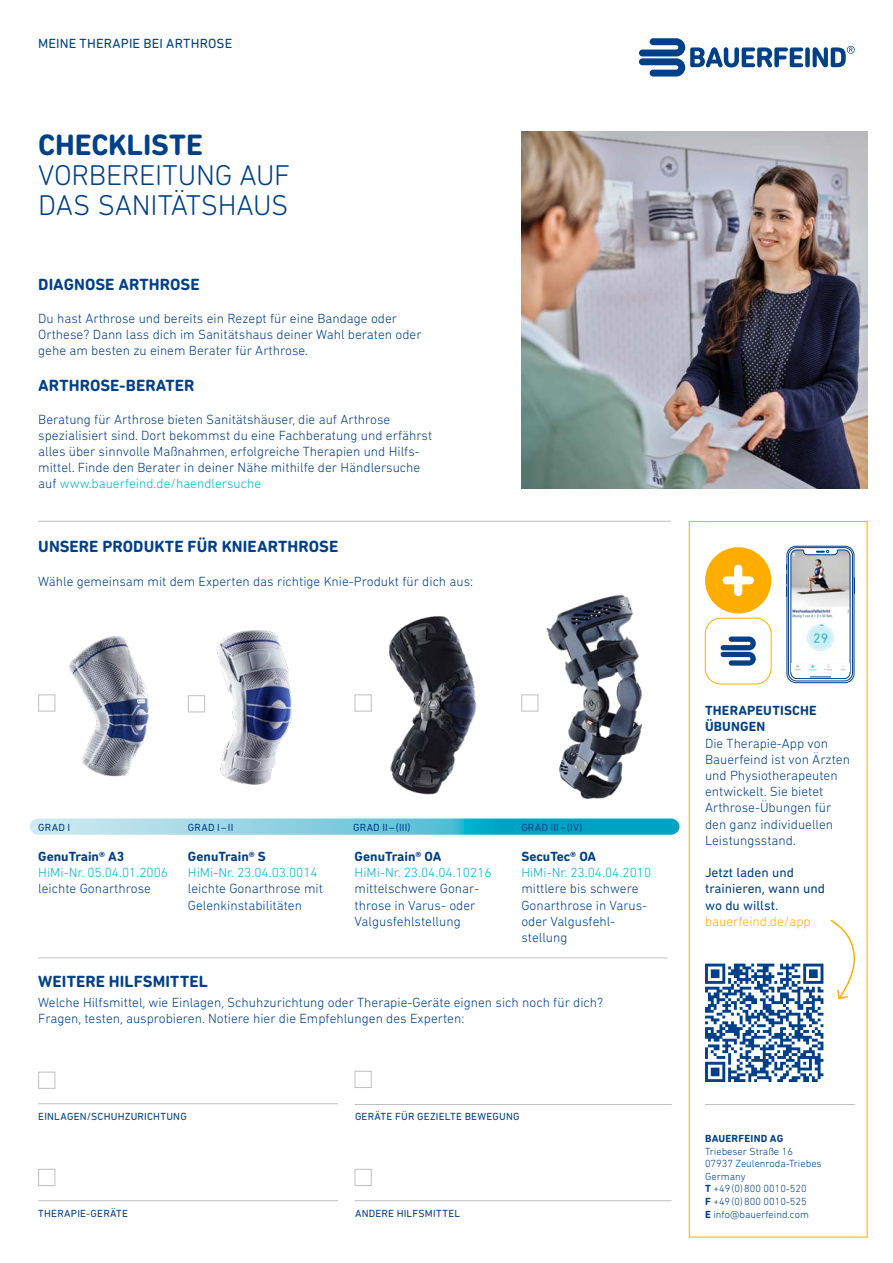
<style>
.page{position:relative;width:893px;height:1263px;background:#fff}
.page>*{position:absolute;margin:0;border:0;box-sizing:border-box;transform-origin:0 0}
.t1{font:700 30px "DIN Next Rounded LT Pro";letter-spacing:-.005em;color:#004089}
.t2{font:300 29.1px/30px "DIN Next Rounded LT Pro";letter-spacing:-.01em;color:#004089}
.t3{font:700 16.5px "DIN Next Rounded LT Pro";letter-spacing:.005em;color:#004089}
.t4{font:300 13.5px/16.2px "DIN Next Rounded LT Pro";color:#004089}
.t5{font:300 13.5px "DIN Next Rounded LT Pro";color:#00b5d4}
.t6{font:700 13.5px/16.2px "DIN Next Rounded LT Pro";color:#004089}
.t7{font:13.5px/16.2px "DIN Next Rounded LT Pro";color:#004089}
.t8{font:300 13.5px "DIN Next Rounded LT Pro";color:#ffad00}
.t9{font:10.5px "DIN Next Rounded LT Pro";letter-spacing:.02em;color:#004089}
.t10{font:300 10.5px/12.6px "DIN Next Rounded LT Pro";color:#004089}
.t11{font:700 10.5px "DIN Next Rounded LT Pro";letter-spacing:.02em;color:#004089}
.s1{color:#00b5d4}
.s2{font-weight:700}
</style>
<div class="page">
<div style="left:805px;top:47px;width:5px;height:20px;background:#004089;border-radius:2px"></div>
<svg style="left:639px;top:38px;width:164px;height:39px"></svg>
<svg style="left:813px;top:46px;width:42px;height:21px"></svg>
<svg style="left:30px;top:818px;width:649px;height:17px;background:#6ac6da"></svg>
<svg style="left:705px;top:963px;width:118px;height:119px"></svg>
<div style="left:705px;top:547px;width:66px;height:66px;background:#ffad00;border-radius:50%"></div>
<svg style="left:722px;top:565px;width:32px;height:31px"></svg>
<img style="left:521px;top:132px;width:346px;height:356px">
<hr style="left:38px;top:957px;width:630px;height:1px;background:#bec0c0">
<img style="left:216px;top:630px;width:76px;height:155px">
<img style="left:389px;top:616px;width:88px;height:179px">
<img style="left:530px;top:594px;width:113px;height:205px">
<img style="left:38px;top:636px;width:161px;height:141px">
<svg style="left:786px;top:546px;width:69px;height:137px"></svg>
<div style="left:705px;top:618px;width:66px;height:66px;border:1px solid #ffad00;border-radius:16px"></div>
<svg style="left:721px;top:636px;width:35px;height:30px"></svg>
<hr style="left:38px;top:521px;width:633px;height:1px;background:#bec0c0">
<svg style="left:830px;top:919px;width:38px;height:81px"></svg>
<hr style="left:705px;top:1104px;width:150px;height:1px;background:#bec0c0">
<div style="left:38px;top:694px;width:17px;height:17px;border:1px solid #bec0c0"></div>
<div style="left:355px;top:694px;width:17px;height:17px;border:1px solid #bec0c0"></div>
<div style="left:521px;top:694px;width:17px;height:17px;border:1px solid #bec0c0"></div>
<div style="left:188px;top:695px;width:17px;height:17px;border:1px solid #bec0c0"></div>
<img style="left:791px;top:664px;width:58px;height:8px">
<hr style="left:39px;top:1103px;width:299px;height:1px;background:#bec0c0">
<hr style="left:355px;top:1104px;width:316px;height:1px;background:#bec0c0">
<hr style="left:39px;top:1200px;width:299px;height:1px;background:#bec0c0">
<div style="left:355px;top:1071px;width:17px;height:17px;border:1px solid #bec0c0"></div>
<div style="left:38px;top:1169px;width:17px;height:17px;border:1px solid #bec0c0"></div>
<div style="left:38px;top:1072px;width:17px;height:17px;border:1px solid #bec0c0"></div>
<hr style="left:355px;top:1200px;width:316px;height:1px;background:#bec0c0">
<div style="left:355px;top:1169px;width:17px;height:17px;border:1px solid #bec0c0"></div>
<p class="t7" style="left:38px;top:36px;width:195px">MEINE THERAPIE BEI ARTHROSE</p>
<h1 class="t1" style="left:38px;top:127px;width:166px">CHECKLISTE</h1>
<h2 class="t2" style="left:38px;top:159px;width:254px">VORBEREITUNG AUF<br>DAS SANITÄTSHAUS</h2>
<p class="t3" style="left:38px;top:275px;width:163px">DIAGNOSE ARTHROSE</p>
<p class="t4" style="left:38px;top:310px;width:385px">Du hast Arthrose und bereits ein Rezept für eine Bandage oder<br>Orthese? Dann lass dich im Sanitätshaus deiner Wahl beraten oder gehe am besten zu einem Berater für Arthrose.</p>
<p class="t3" style="left:38px;top:376px;width:158px">ARTHROSE-BERATER</p>
<p class="t4" style="left:38px;top:411px;width:396px">Beratung für Arthrose bieten Sanitätshäuser, die auf Arthrose spezialisiert sind. Dort bekommst du eine Fachberatung und erfährst alles über sinnvolle Maßnahmen, erfolgreiche Therapien und Hilfs&shy;mittel. Finde den Berater in deiner Nähe mithilfe der Händlersuche auf <span class="s1">www.bauerfeind.de/haendlersuche</span></p>
<p class="t3" style="left:38px;top:537px;width:302px">UNSERE PRODUKTE FÜR KNIEARTHROSE</p>
<p class="t4" style="left:38px;top:573px;width:437px">Wähle gemeinsam mit dem Experten das richtige Knie-Produkt für dich aus:</p>
<p class="t9" style="left:38px;top:821px;width:33px">GRAD I</p>
<p class="t9" style="left:188px;top:821px;width:47px">GRAD I–II</p>
<p class="t9" style="left:353px;top:821px;width:59px">GRAD II–(III)</p>
<p class="t9" style="left:521px;top:821px;width:63px">GRAD III–(IV)</p>
<p class="t6" style="left:38px;top:848px;width:88px">GenuTrain® A3</p>
<p class="t5" style="left:38px;top:865px;width:131px">HiMi-Nr. 05.04.01.2006</p>
<p class="t4" style="left:38px;top:881px;width:114px">leichte Gonarthrose</p>
<p class="t6" style="left:188px;top:848px;width:80px">GenuTrain® S</p>
<p class="t5" style="left:188px;top:865px;width:131px">HiMi-Nr. 23.04.03.0014</p>
<p class="t4" style="left:188px;top:881px;width:136px">leichte Gonarthrose mit<br>Gelenkinstabilitäten</p>
<p class="t6" style="left:355px;top:848px;width:88px">GenuTrain® OA</p>
<p class="t5" style="left:355px;top:865px;width:139px">HiMi-Nr. 23.04.04.10216</p>
<p class="t4" style="left:355px;top:881px;width:126px">mittelschwere Gonar&shy;throse in Varus- oder<br>Valgusfehlstellung</p>
<p class="t6" style="left:521px;top:848px;width:76px">SecuTec® OA</p>
<p class="t5" style="left:521px;top:865px;width:131px">HiMi-Nr. 23.04.04.2010</p>
<p class="t4" style="left:521px;top:881px;width:128px">mittlere bis schwere<br>Gonarthrose in Varus&shy;oder Valgusfehl&shy;stellung</p>
<p class="t3" style="left:38px;top:971px;width:171px">WEITERE HILFSMITTEL</p>
<p class="t4" style="left:38px;top:994px;width:566px">Welche Hilfsmittel, wie Einlagen, Schuhzurichtung oder Therapie-Geräte eignen sich noch für dich?<br>Fragen, testen, ausprobieren. Notiere hier die Empfehlungen des Experten:</p>
<p class="t9" style="left:38px;top:1111px;width:150px">EINLAGEN/SCHUHZURICHTUNG</p>
<p class="t9" style="left:355px;top:1111px;width:166px">GERÄTE FÜR GEZIELTE BEWEGUNG</p>
<p class="t9" style="left:38px;top:1207px;width:91px">THERAPIE-GERÄTE</p>
<p class="t9" style="left:355px;top:1207px;width:107px">ANDERE HILFSMITTEL</p>
<p class="t6" style="left:705px;top:702px;width:113px">THERAPEUTISCHE<br>ÜBUNGEN</p>
<p class="t4" style="left:705px;top:735px;width:147px">Die Therapie-App von<br>Bauerfeind ist von Ärzten und Physiotherapeuten entwickelt. Sie bietet<br>Arthrose-Übungen für den ganz individuellen<br>Leistungsstand.</p>
<p class="t7" style="left:705px;top:864px;width:121px">Jetzt laden und trainieren, wann und wo du willst.</p>
<p class="t8" style="left:705px;top:913px;width:107px">bauerfeind.de/app</p>
<p class="t11" style="left:705px;top:1132px;width:80px">BAUERFEIND AG</p>
<p class="t10" style="left:705px;top:1144px;width:118px">Triebeser Straße 16<br>07937 Zeulenroda-Triebes<br>Germany<br><span class="s2">T</span> +49(0)800 0010-520<br><span class="s2">F</span> +49(0)800 0010-525<br><span class="s2">E</span> info@bauerfeind.com</p>
</div>
